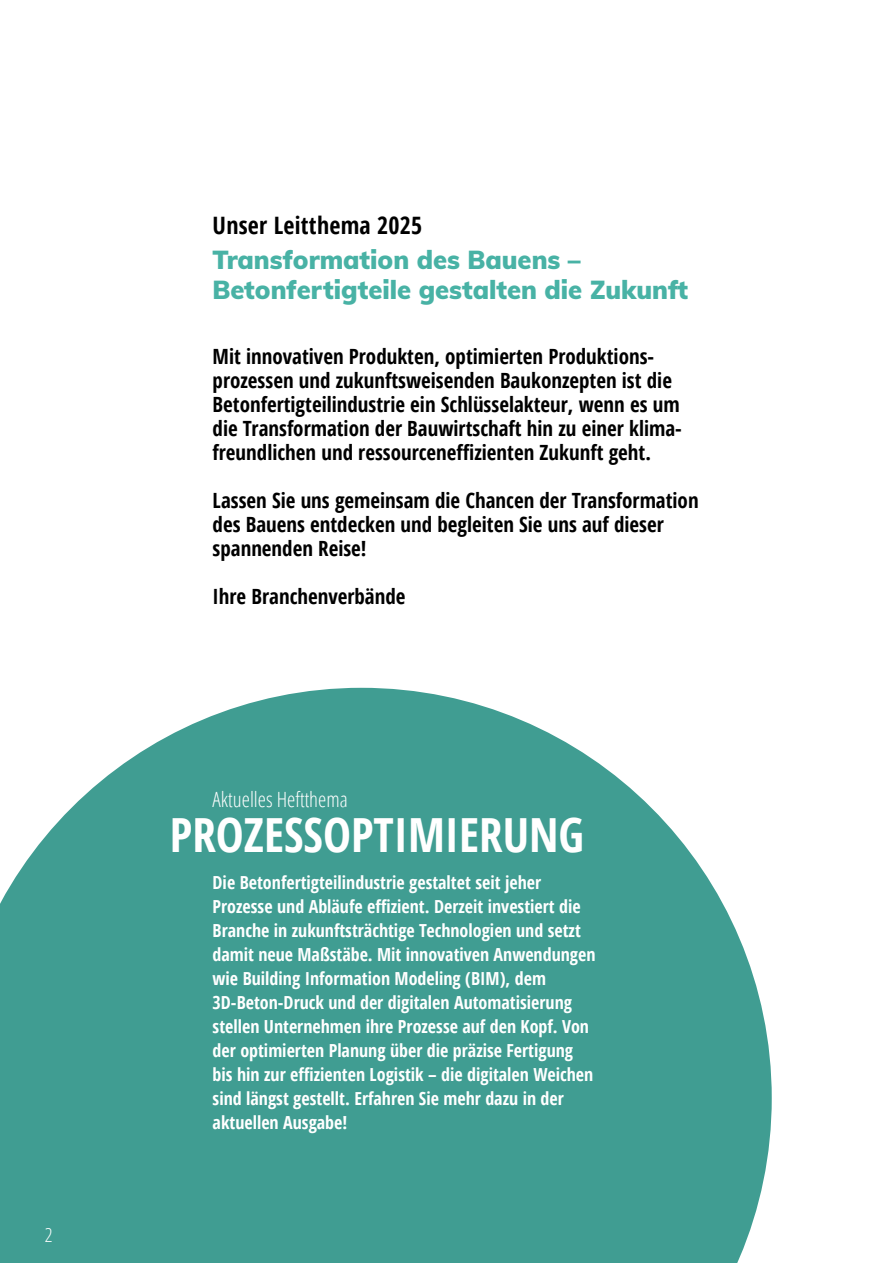
<style>
.page{position:relative;width:893px;height:1263px;background:#fff}
.page>*{position:absolute;margin:0;border:0;box-sizing:border-box;transform-origin:0 0}
.t1{font:700 condensed 47.1px "Open Sans";color:#fff}
.t2{font:900 25.5px/30px "Muli";color:#48b2a5}
.t3{font:700 condensed 24px "Open Sans";letter-spacing:.01em;color:#000}
.t4{font:700 condensed 21px/24px "Open Sans";color:#000}
.t5{font:300 condensed 21px "Open Sans";color:#fff}
.t6{font:300 condensed 19.5px "Open Sans";color:#fff}
.t7{font:700 condensed 18px/24px "Open Sans";color:#fff}
</style>
<div class="page">
<svg style="left:0;top:688px;width:772px;height:575px;background:#59aaa0"></svg>
<p class="t6" style="left:45px;top:1221px;width:9px">2</p>
<h3 class="t3" style="left:213px;top:209px;width:211px">Unser Leitthema 2025</h3>
<h2 class="t2" style="left:213px;top:243px;width:477px">Transformation des Bauens –<br>Betonfertigteile gestalten die Zukunft</h2>
<p class="t4" style="left:213px;top:344px;width:471px">Mit innovativen Produkten, optimierten Produktions&shy;prozessen und zukunftsweisenden Baukonzepten ist die Betonfertigteilindustrie ein Schlüsselakteur, wenn es um die Transformation der Bauwirtschaft hin zu einer klima&shy;freundlichen und ressourceneffizienten Zukunft geht.</p>
<p class="t4" style="left:213px;top:488px;width:488px">Lassen Sie uns gemeinsam die Chancen der Transformation des Bauens entdecken und begleiten Sie uns auf dieser spannenden Reise!</p>
<p class="t4" style="left:213px;top:584px;width:194px">Ihre Branchenverbände</p>
<p class="t5" style="left:213px;top:785px;width:137px">Aktuelles Heftthema</p>
<h1 class="t1" style="left:170px;top:802px;width:416px">PROZESSOPTIMIERUNG</h1>
<p class="t7" style="left:213px;top:870px;width:384px">Die Betonfertigteilindustrie gestaltet seit jeher Prozesse und Abläufe effizient. Derzeit investiert die Branche in zukunftsträchtige Technologien und setzt damit neue Maßstäbe. Mit innovativen Anwendungen wie Building Information Modeling (BIM), dem 3D-Beton-Druck und der digitalen Automatisierung stellen Unternehmen ihre Prozesse auf den Kopf. Von der optimierten Planung über die präzise Fertigung bis hin zur effizienten Logistik – die digitalen Weichen sind längst gestellt. Erfahren Sie mehr dazu in der aktuellen Ausgabe!</p>
</div>
